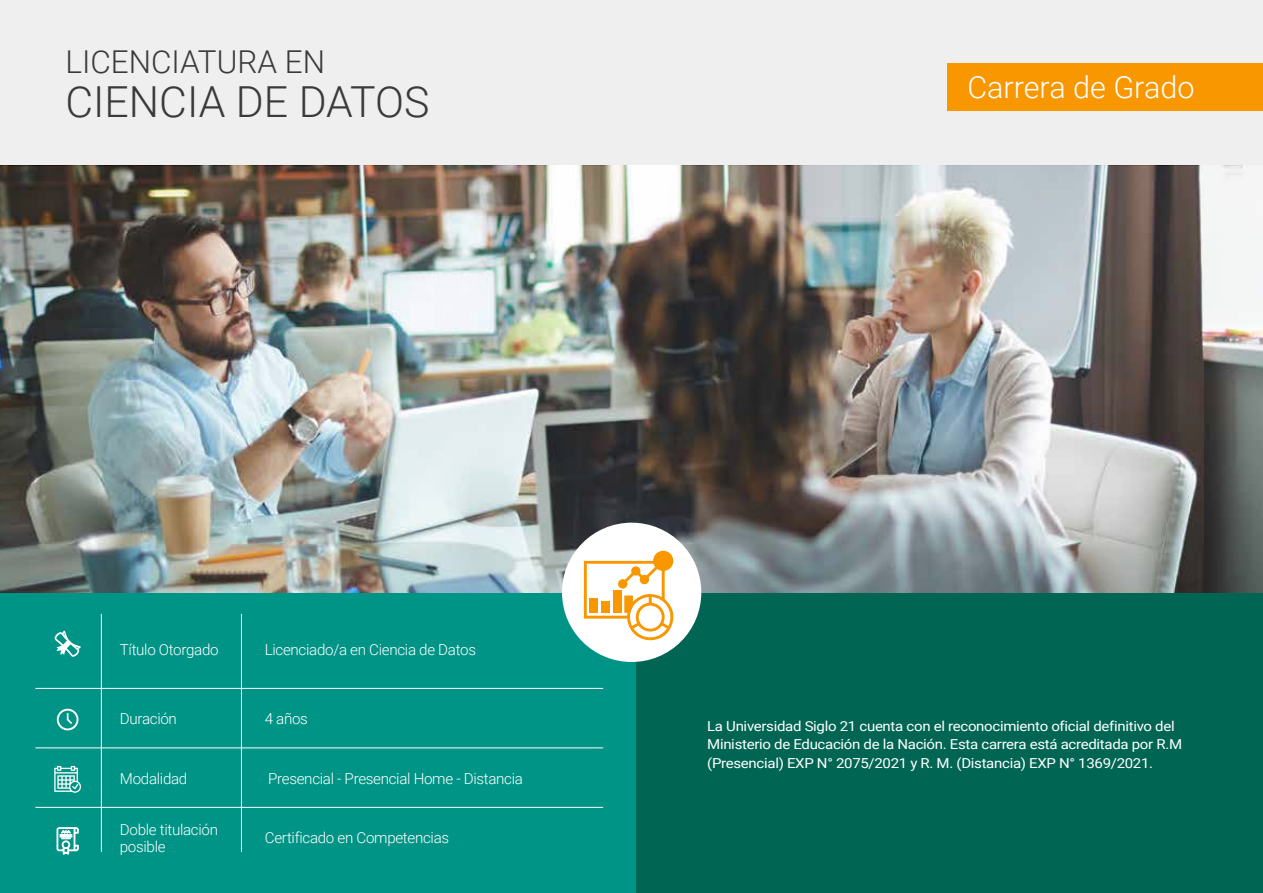
<style>
.page{position:relative;width:1263px;height:893px;background:#fff}
.page>*{position:absolute;margin:0;border:0;box-sizing:border-box;transform-origin:0 0}
.t1{font:300 42.75px "Roboto";color:#3a3a3a}
.t2{font:300 31.5px "Roboto";color:#3a3a3a}
.t3{font:300 30.6px "Roboto";color:#fff}
.t4{font:300 15.15px/17.1px "Roboto";letter-spacing:-.02em;color:#fff}
.t5{font:13.8px/18.3px "Roboto";letter-spacing:-.02em;color:#fff;scale:1.09 1}
</style>
<div class="page">
<div style="left:0;top:0;width:1263px;height:169px;background:#efefef"></div>
<img style="left:0;top:166px;width:1263px;height:427px">
<div style="left:635px;top:593px;width:628px;height:300px;background:#006553"></div>
<div style="left:0;top:593px;width:635px;height:300px;background:#009486"></div>
<svg style="left:54px;top:631px;width:27px;height:26px"></svg>
<svg style="left:57px;top:709px;width:21px;height:21px"></svg>
<svg style="left:54px;top:766px;width:27px;height:27px"></svg>
<svg style="left:56px;top:827px;width:23px;height:28px"></svg>
<hr style="left:35px;top:688px;width:568px;height:1px;background:#fff">
<hr style="left:35px;top:747px;width:568px;height:1px;background:#fff">
<hr style="left:35px;top:807px;width:568px;height:1px;background:#fff">
<hr style="left:241px;top:614px;width:1px;height:238px;background:#fff">
<hr style="left:101px;top:614px;width:1px;height:238px;background:#fff">
<div style="left:947px;top:64px;width:316px;height:47px;background:#f89700"></div>
<div style="left:562px;top:523px;width:139px;height:139px;background:#fff;border-radius:50%"></div>
<svg style="left:584px;top:551px;width:90px;height:90px"></svg>
<h2 class="t2" style="left:65px;top:40px;width:261px">LICENCIATURA EN</h2>
<h1 class="t1" style="left:65px;top:72px;width:366px">CIENCIA DE DATOS</h1>
<h3 class="t3" style="left:967px;top:66px;width:229px">Carrera de Grado</h3>
<p class="t4" style="left:120px;top:640px;width:100px">Título Otorgado</p>
<p class="t4" style="left:265px;top:640px;width:213px">Licenciado/a en Ciencia de Datos</p>
<p class="t4" style="left:120px;top:709px;width:59px">Duración</p>
<p class="t4" style="left:265px;top:709px;width:45px">4 años</p>
<p class="t4" style="left:120px;top:769px;width:69px">Modalidad</p>
<p class="t4" style="left:120px;top:820px;width:100px">Doble titulación posible</p>
<p class="t4" style="left:268px;top:769px;width:256px">Presencial - Presencial Home - Distancia</p>
<p class="t4" style="left:265px;top:829px;width:186px">Certificado en Competencias</p>
<p class="t5" style="left:707px;top:716px;width:437px">La Universidad Siglo 21 cuenta con el reconocimiento oficial definitivo del<br>Ministerio de Educación de la Nación. Esta carrera está acreditada por R.M (Presencial) EXP N° 2075/2021 y R. M. (Distancia) EXP N° 1369/2021.</p>
</div>
